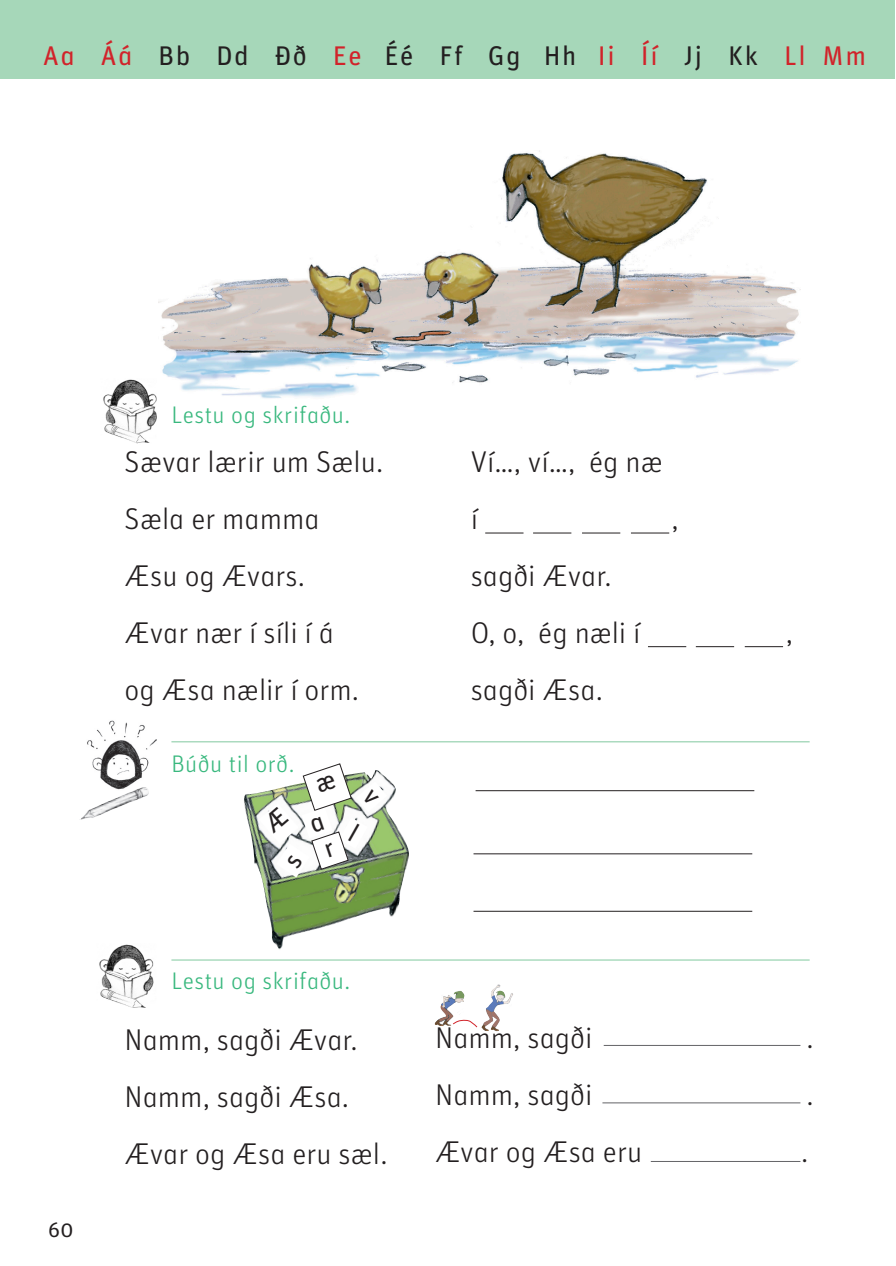
<style>
.page{position:relative;width:896px;height:1266px;background:#fff}
.page>*{position:absolute;margin:0;border:0;box-sizing:border-box;transform-origin:0 0}
.t1{font:30px/57px "Unit Light Alternate";color:#231f20}
.t2{font:27px "Unit Regular Alternate";letter-spacing:.06em;color:#231f20}
.t3{font:24px "Unit Light Alternate";letter-spacing:.02em;color:#39b87e}
.t4{font:21px "Unit Regular Alternate";color:#231f20}
.s1{color:#d1232a}
</style>
<div class="page">
<img style="left:159px;top:150px;width:640px;height:249px">
<div style="left:0;top:0;width:894px;height:78px;background:#a6d7b9"></div>
<img style="left:103px;top:379px;width:53px;height:65px">
<img style="left:99px;top:944px;width:55px;height:63px">
<hr style="left:171px;top:959px;width:638px;height:1px;background:#90cfaa">
<hr style="left:171px;top:741px;width:638px;height:1px;background:#90cfaa">
<img style="left:87px;top:720px;width:70px;height:67px">
<img style="left:81px;top:787px;width:68px;height:32px">
<hr style="left:475px;top:790px;width:279px;height:1px;background:#231f20">
<hr style="left:473px;top:853px;width:279px;height:1px;background:#231f20">
<hr style="left:473px;top:910px;width:279px;height:1px;background:#231f20">
<img style="left:244px;top:778px;width:165px;height:172px">
<hr style="left:603px;top:1045px;width:197px;height:1px;background:#636366">
<hr style="left:650px;top:1161px;width:150px;height:1px;background:#636366">
<hr style="left:602px;top:1102px;width:198px;height:1px;background:#636366">
<img style="left:434px;top:991px;width:31px;height:35px">
<img style="left:483px;top:984px;width:30px;height:47px">
<svg style="left:448px;top:1008px;width:35px;height:21px"></svg>
<hr style="left:485px;top:532px;width:38px;height:1px;background:#231f20">
<hr style="left:533px;top:532px;width:38px;height:1px;background:#231f20">
<hr style="left:582px;top:532px;width:38px;height:1px;background:#231f20">
<hr style="left:631px;top:532px;width:38px;height:1px;background:#231f20">
<hr style="left:648px;top:646px;width:38px;height:1px;background:#231f20">
<hr style="left:695px;top:646px;width:39px;height:1px;background:#231f20">
<hr style="left:744px;top:646px;width:39px;height:1px;background:#231f20">
<svg style="left:259px;top:763px;width:128px;height:114px"></svg>
<p class="t2" style="left:43px;top:40px;width:824px"><span class="s1">Aa Áá</span> Bb Dd Ðð <span class="s1">Ee</span> Éé Ff Gg Hh <span class="s1">Ii Íí</span> Jj Kk <span class="s1">Ll Mm</span></p>
<p class="t3" style="left:171px;top:401px;width:180px">Lestu og skrifaðu.</p>
<p class="t1" style="left:125px;top:433px;width:260px">Sævar lærir um Sælu.<br>Sæla er mamma<br>Æsu og Ævars.<br>Ævar nær í síli í á<br>og Æsa nælir í orm.</p>
<p class="t3" style="left:171px;top:749px;width:124px">Búðu til orð.</p>
<p class="t1" style="left:470px;top:433px;width:193px">Ví…, ví…, ég næ í</p>
<p class="t1" style="left:671px;top:490px;width:9px">,</p>
<p class="t1" style="left:470px;top:547px;width:171px">sagði Ævar.<br>O, o, ég næli í</p>
<p class="t1" style="left:470px;top:661px;width:134px">sagði Æsa.</p>
<p class="t4" style="left:48px;top:1216px;width:27px">60</p>
<p class="t3" style="left:171px;top:966px;width:180px">Lestu og skrifaðu.</p>
<p class="t1" style="left:125px;top:1010px;width:264px">Namm, sagði Ævar.<br>Namm, sagði Æsa.<br>Ævar og Æsa eru sæl.</p>
<p class="t1" style="left:435px;top:1009px;width:159px">Namm, sagði</p>
<p class="t1" style="left:435px;top:1066px;width:159px">Namm, sagði</p>
<p class="t1" style="left:435px;top:1123px;width:208px">Ævar og Æsa eru</p>
<p class="t1" style="left:785px;top:604px;width:9px">,</p>
<p class="t1" style="left:806px;top:1009px;width:9px">.</p>
<p class="t1" style="left:806px;top:1066px;width:9px">.</p>
<p class="t1" style="left:800px;top:1123px;width:9px">.</p>
</div>
